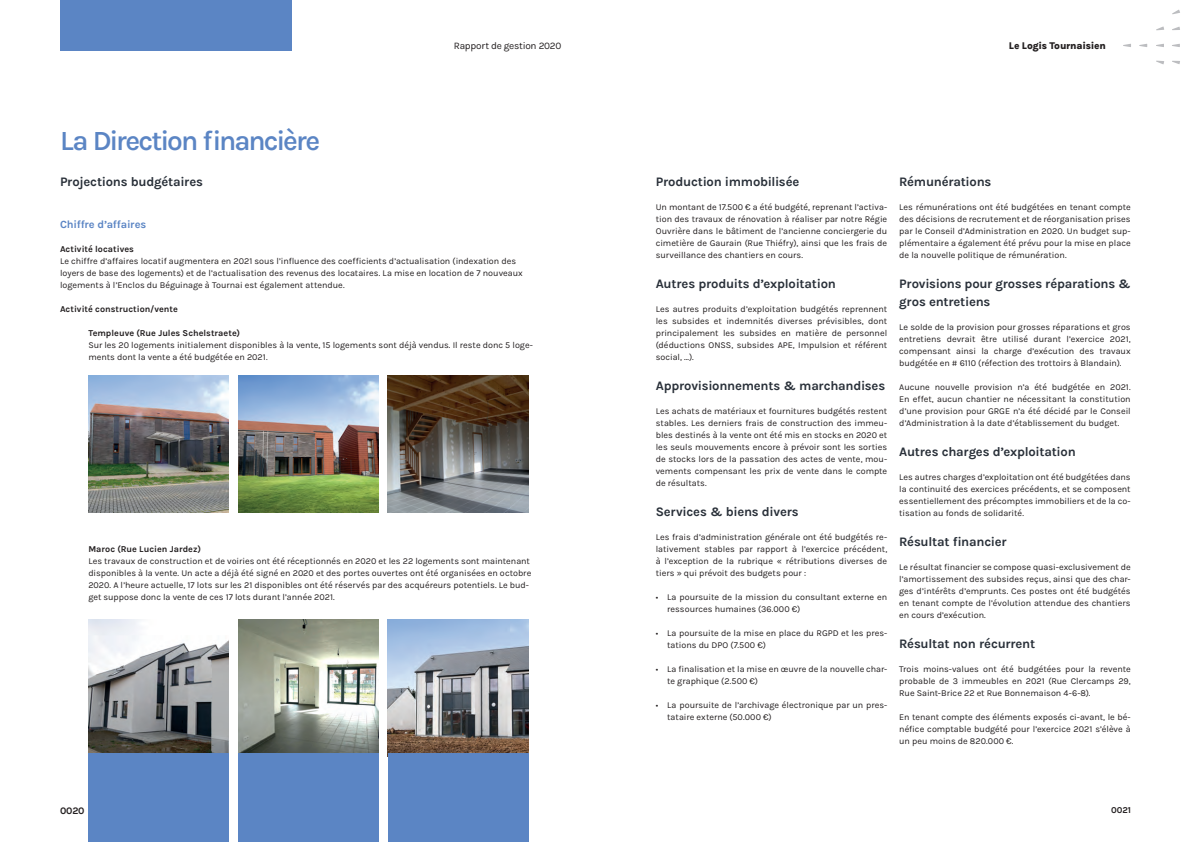
<style>
.page{position:relative;width:1191px;height:842px;background:#fff}
.page>*{position:absolute;margin:0;border:0;box-sizing:border-box;transform-origin:0 0}
.t1{font:600 28px "Karla";letter-spacing:-.07em;color:#5b85c4}
.t2{font:700 13px/18px "Karla";letter-spacing:-.02em;color:#293039}
.t3{font:700 11px "Karla";letter-spacing:-.015em;color:#5b85c4}
.t4{font:10px "Karla";letter-spacing:-.025em;color:#231f20}
.t5{font:800 10px "Karla";letter-spacing:-.025em;color:#231f20}
.t6{font:700 10px "Karla";color:#231f20}
.t7{font:9px/12px "Karla";color:#231f20;text-align:justify}
.t8{font:700 9px "Karla";color:#231f20}
</style>
<div class="page">
<svg style="left:1172px;top:61px;width:8px;height:3px"></svg>
<svg style="left:1172px;top:44px;width:7px;height:3px"></svg>
<svg style="left:1172px;top:27px;width:8px;height:3px"></svg>
<svg style="left:1172px;top:10px;width:8px;height:4px"></svg>
<svg style="left:1156px;top:61px;width:8px;height:3px"></svg>
<svg style="left:1156px;top:44px;width:8px;height:3px"></svg>
<svg style="left:1156px;top:26px;width:8px;height:4px"></svg>
<svg style="left:1139px;top:44px;width:8px;height:3px"></svg>
<svg style="left:1123px;top:44px;width:8px;height:3px"></svg>
<div style="left:60px;top:0;width:232px;height:50px;background:#5b85c4"></div>
<img style="left:238px;top:376px;width:140px;height:137px">
<img style="left:89px;top:376px;width:140px;height:137px">
<img style="left:388px;top:376px;width:140px;height:137px">
<img style="left:238px;top:619px;width:140px;height:134px">
<img style="left:89px;top:619px;width:140px;height:134px">
<img style="left:388px;top:619px;width:140px;height:134px">
<div style="left:238px;top:753px;width:140px;height:89px;background:#5b85c4"></div>
<div style="left:89px;top:753px;width:140px;height:89px;background:#5b85c4"></div>
<div style="left:388px;top:753px;width:140px;height:89px;background:#5b85c4"></div>
<h1 class="t1" style="left:60px;top:123px;width:262px">La Direction financière</h1>
<p class="t4" style="left:454px;top:39px;width:109px">Rapport de gestion 2020</p>
<p class="t5" style="left:1009px;top:39px;width:98px">Le Logis Tournaisien</p>
<h2 class="t2" style="left:60px;top:172px;width:144px">Projections budgétaires</h2>
<p class="t3" style="left:60px;top:217px;width:88px">Chiffre d’affaires</p>
<p class="t8" style="left:60px;top:243px;width:75px">Activité locatives</p>
<p class="t7" style="left:60px;top:255px;width:464px;text-align:left">Le chiffre d’affaires locatif augmentera en 2021 sous l’influence des coefficients d’actualisation (indexation des loyers de base des logements) et de l’actualisation des revenus des locataires. La mise en location de 7 nouveaux logements à l’Enclos du Béguinage à Tournai est également attendue.</p>
<p class="t8" style="left:60px;top:303px;width:119px">Activité construction/vente</p>
<p class="t8" style="left:88px;top:327px;width:153px">Templeuve (Rue Jules Schelstraete)</p>
<p class="t7" style="left:88px;top:339px;width:446px">Sur les 20 logements initialement disponibles à la vente, 15 logements sont déjà vendus. Il reste donc 5 loge&shy;ments dont la vente a été budgétée en 2021.</p>
<p class="t8" style="left:88px;top:543px;width:114px">Maroc (Rue Lucien Jardez)</p>
<p class="t7" style="left:88px;top:555px;width:444px;text-align:left">Les travaux de construction et de voiries ont été réceptionnés en 2020 et les 22 logements sont maintenant disponibles à la vente. Un acte a déjà été signé en 2020 et des portes ouvertes ont été organisées en octobre 2020. A l’heure actuelle, 17 lots sur les 21 disponibles ont été réservés par des acquéreurs potentiels. Le bud&shy;get suppose donc la vente de ces 17 lots durant l’année 2021.</p>
<h2 class="t2" style="left:656px;top:172px;width:145px">Production immobilisée</h2>
<p class="t7" style="left:656px;top:201px;width:233px">Un montant de 17.500 € a été budgété, reprenant l’activa&shy;tion des travaux de rénovation à réaliser par notre Régie Ouvrière dans le bâtiment de l’ancienne conciergerie du cimetière de Gaurain (Rue Thiéfry), ainsi que les frais de surveillance des chantiers en cours.</p>
<h2 class="t2" style="left:656px;top:274px;width:182px">Autres produits d’exploitation</h2>
<p class="t7" style="left:656px;top:303px;width:233px">Les autres produits d’exploitation budgétés reprennent les subsides et indemnités diverses prévisibles, dont principalement les subsides en matière de personnel (déductions ONSS, subsides APE, Impulsion et référent social, …).</p>
<h2 class="t2" style="left:656px;top:376px;width:231px">Approvisionnements &amp; marchandises</h2>
<p class="t7" style="left:656px;top:405px;width:233px">Les achats de matériaux et fournitures budgétés restent stables. Les derniers frais de construction des immeu&shy;bles destinés à la vente ont été mis en stocks en 2020 et les seuls mouvements encore à prévoir sont les sorties de stocks lors de la passation des actes de vente, mou&shy;vements compensant les prix de vente dans le compte de résultats.</p>
<h2 class="t2" style="left:656px;top:502px;width:144px">Services &amp; biens divers</h2>
<p class="t7" style="left:656px;top:531px;width:233px">Les frais d’administration générale ont été budgétés re&shy;lativement stables par rapport à l’exercice précédent, à l’exception de la rubrique « rétributions diverses de tiers » qui prévoit des budgets pour :</p>
<p class="t7" style="left:667px;top:591px;width:222px;text-indent:-11px">• La poursuite de la mission du consultant externe en ressources humaines (36.000 €)</p>
<p class="t7" style="left:667px;top:627px;width:222px;text-indent:-11px">• La poursuite de la mise en place du RGPD et les pres&shy;tations du DPO (7.500 €)</p>
<p class="t7" style="left:667px;top:663px;width:222px;text-indent:-11px">• La finalisation et la mise en œuvre de la nouvelle char&shy;te graphique (2.500 €)</p>
<p class="t7" style="left:667px;top:699px;width:222px;text-indent:-11px">• La poursuite de l’archivage électronique par un pres&shy;tataire externe (50.000 €)</p>
<h2 class="t2" style="left:899px;top:172px;width:94px">Rémunérations</h2>
<p class="t7" style="left:899px;top:201px;width:233px">Les rémunérations ont été budgétées en tenant compte des décisions de recrutement et de réorganisation prises par le Conseil d’Administration en 2020. Un budget sup&shy;plémentaire a également été prévu pour la mise en place de la nouvelle politique de rémunération.</p>
<h2 class="t2" style="left:899px;top:274px;width:233px">Provisions pour grosses réparations &amp; gros entretiens</h2>
<p class="t7" style="left:899px;top:321px;width:233px">Le solde de la provision pour grosses réparations et gros entretiens devrait être utilisé durant l’exercice 2021, compensant ainsi la charge d’exécution des travaux budgétée en # 6110 (réfection des trottoirs à Blandain).</p>
<p class="t7" style="left:899px;top:381px;width:233px">Aucune nouvelle provision n’a été budgétée en 2021.<br>En effet, aucun chantier ne nécessitant la constitution d’une provision pour GRGE n’a été décidé par le Conseil d’Administration à la date d’établissement du budget.</p>
<h2 class="t2" style="left:899px;top:442px;width:178px">Autres charges d’exploitation</h2>
<p class="t7" style="left:899px;top:471px;width:233px">Les autres charges d’exploitation ont été budgétées dans la continuité des exercices précédents, et se composent essentiellement des précomptes immobiliers et de la co&shy;tisation au fonds de solidarité.</p>
<h2 class="t2" style="left:899px;top:532px;width:109px">Résultat financier</h2>
<p class="t7" style="left:899px;top:561px;width:233px">Le résultat financier se compose quasi-exclusivement de l’amortissement des subsides reçus, ainsi que des char&shy;ges d’intérêts d’emprunts. Ces postes ont été budgétés en tenant compte de l’évolution attendue des chantiers en cours d’exécution.</p>
<h2 class="t2" style="left:899px;top:634px;width:137px">Résultat non récurrent</h2>
<p class="t7" style="left:899px;top:663px;width:233px">Trois moins-values ont été budgétées pour la revente probable de 3 immeubles en 2021 (Rue Clercamps 29, Rue Saint-Brice 22 et Rue Bonnemaison 4-6-8).</p>
<p class="t7" style="left:899px;top:711px;width:233px">En tenant compte des éléments exposés ci-avant, le bé&shy;néfice comptable budgété pour l’exercice 2021 s’élève à un peu moins de 820.000 €.</p>
<p class="t6" style="left:60px;top:804px;width:26px">0020</p>
<p class="t8" style="left:1111px;top:804px;width:21px">0021</p>
</div>
